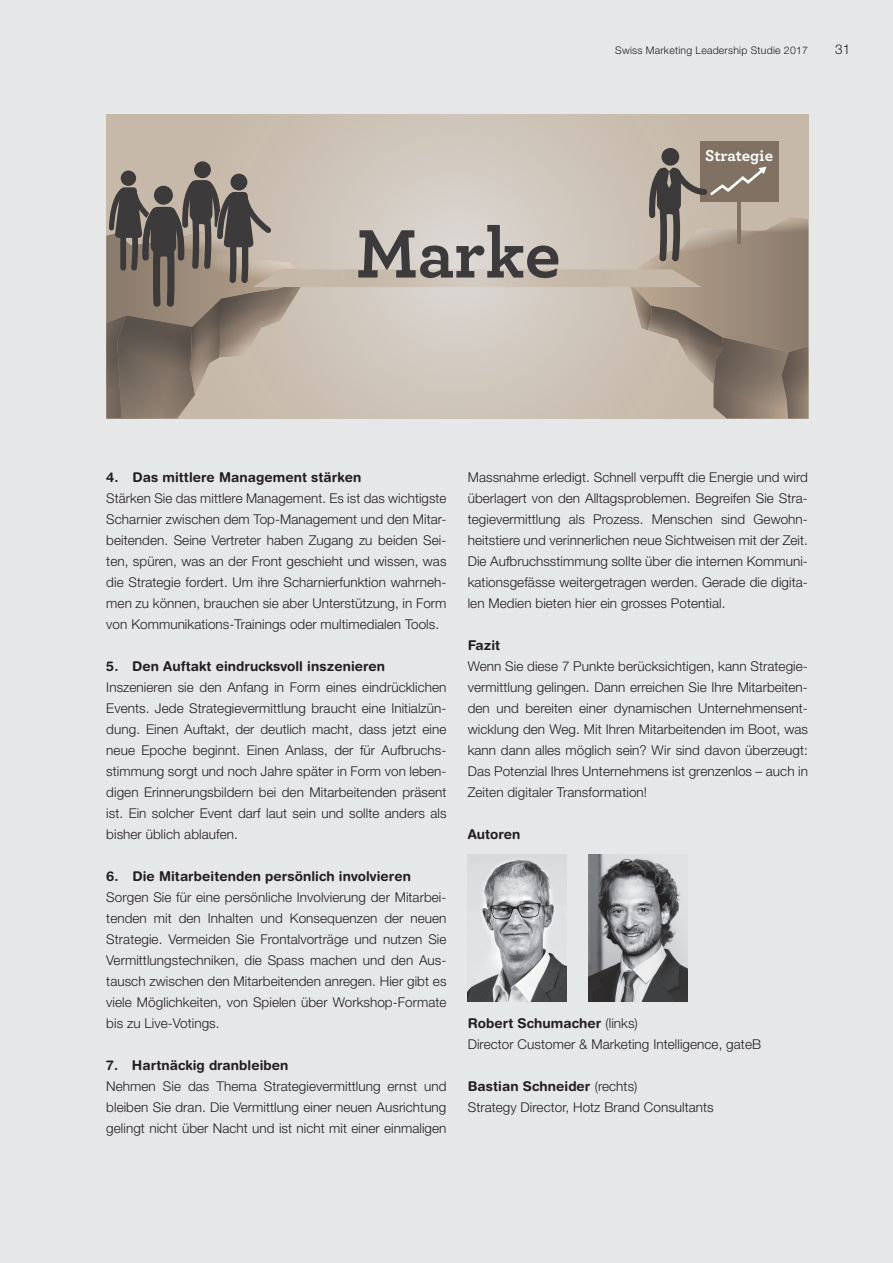
<style>
.page{position:relative;width:893px;height:1263px;background:#e6e7e9}
.page>*{position:absolute;margin:0;border:0;box-sizing:border-box;transform-origin:0 0}
.t1{font:700 71.85px "Archer";letter-spacing:-.005em;color:#3d3a3c}
.t2{font:700 16.65px "Archer";color:#fff}
.IS_Lauftext_9_14pt_K{font:300 13.5px/21px "Helvetica Neue LT Pro";letter-spacing:.005em;color:#231f20;text-align:justify}
.IS_Untertitel_9_14pt{font:700 13.5px "Helvetica Rounded LT Std";letter-spacing:.005em;color:#231f20}
.IS_Lauftext_9_14pt_K-2{font:700 13.5px "Helvetica Rounded LT Std";letter-spacing:.005em;color:#231f20}
.IS_Pagina_9_14pt_K{font:300 13.5px "Helvetica Neue LT Pro";color:#231f20}
.t3{font:300 10.5px "Helvetica Neue LT Pro";letter-spacing:.02em;color:#231f20}
.s1{font-family:"Helvetica Rounded LT Std";font-weight:700}
</style>
<div class="page">
<svg style="left:106px;top:115px;width:702px;height:49px;background:#c9beb1"></svg>
<svg style="left:194px;top:161px;width:17px;height:17px"></svg>
<div style="left:700px;top:142px;width:78px;height:60px;background:#817162"></div>
<div style="left:661px;top:148px;width:18px;height:18px;background:#3d3a3c;border-radius:50%"></div>
<svg style="left:106px;top:164px;width:702px;height:255px;background:#b2a79c"></svg>
<img style="left:588px;top:855px;width:99px;height:147px">
<img style="left:468px;top:855px;width:99px;height:147px">
<p class="t3" style="left:615px;top:43px;width:194px">Swiss Marketing Leadership Studie 2017</p>
<p class="IS_Pagina_9_14pt_K" style="left:835px;top:41px;width:17px">31</p>
<p class="t1" style="left:356px;top:197px;width:206px">Marke</p>
<p class="t2" style="left:705px;top:142px;width:69px">Strategie</p>
<p class="IS_Untertitel_9_14pt" style="left:106px;top:469px;width:257px">4. Das mittlere Management stärken</p>
<p class="IS_Lauftext_9_14pt_K" style="left:106px;top:487px;width:342px">Stärken Sie das mittlere Management. Es ist das wichtigste Scharnier zwischen dem Top-Management und den Mitar&shy;beitenden. Seine Vertreter haben Zugang zu beiden Sei&shy;ten, spüren, was an der Front geschieht und wissen, was die Strategie fordert. Um ihre Scharnierfunktion wahrneh&shy;men zu können, brauchen sie aber Unterstützung, in Form von Kommunikations-Trainings oder multimedialen Tools.</p>
<p class="IS_Untertitel_9_14pt" style="left:106px;top:658px;width:280px">5. Den Auftakt eindrucksvoll inszenieren</p>
<p class="IS_Lauftext_9_14pt_K" style="left:106px;top:676px;width:342px">Inszenieren sie den Anfang in Form eines eindrücklichen Events. Jede Strategievermittlung braucht eine Initialzün&shy;dung. Einen Auftakt, der deutlich macht, dass jetzt eine neue Epoche beginnt. Einen Anlass, der für Aufbruchs&shy;stimmung sorgt und noch Jahre später in Form von leben&shy;digen Erinnerungsbildern bei den Mitarbeitenden präsent ist. Ein solcher Event darf laut sein und sollte anders als bisher üblich ablaufen.</p>
<p class="IS_Untertitel_9_14pt" style="left:106px;top:868px;width:306px">6. Die Mitarbeitenden persönlich involvieren</p>
<p class="IS_Lauftext_9_14pt_K" style="left:106px;top:886px;width:342px">Sorgen Sie für eine persönliche Involvierung der Mitarbei&shy;tenden mit den Inhalten und Konsequenzen der neuen Strategie. Vermeiden Sie Frontalvorträge und nutzen Sie Vermittlungstechniken, die Spass machen und den Aus&shy;tausch zwischen den Mitarbeitenden anregen. Hier gibt es viele Möglichkeiten, von Spielen über Workshop-Formate bis zu Live-Votings.</p>
<p class="IS_Untertitel_9_14pt" style="left:106px;top:1057px;width:184px">7. Hartnäckig dranbleiben</p>
<p class="IS_Lauftext_9_14pt_K" style="left:106px;top:1075px;width:342px">Nehmen Sie das Thema Strategievermittlung ernst und bleiben Sie dran. Die Vermittlung einer neuen Ausrichtung gelingt nicht über Nacht und ist nicht mit einer einmaligen</p>
<p class="IS_Lauftext_9_14pt_K" style="left:468px;top:466px;width:342px">Massnahme erledigt. Schnell verpufft die Energie und wird überlagert von den Alltagsproblemen. Begreifen Sie Stra&shy;tegievermittlung als Prozess. Menschen sind Gewohn&shy;heitstiere und verinnerlichen neue Sichtweisen mit der Zeit.<br>Die Aufbruchsstimmung sollte über die internen Kommuni&shy;kationsgefässe weitergetragen werden. Gerade die digita&shy;len Medien bieten hier ein grosses Potential.</p>
<p class="IS_Untertitel_9_14pt" style="left:468px;top:637px;width:34px">Fazit</p>
<p class="IS_Lauftext_9_14pt_K" style="left:468px;top:655px;width:342px">Wenn Sie diese 7 Punkte berücksichtigen, kann Strategie&shy;vermittlung gelingen. Dann erreichen Sie Ihre Mitarbeiten&shy;den und bereiten einer dynamischen Unternehmensent&shy;wicklung den Weg. Mit Ihren Mitarbeitenden im Boot, was kann dann alles möglich sein? Wir sind davon überzeugt:<br>Das Potenzial Ihres Unternehmens ist grenzenlos – auch in Zeiten digitaler Transformation!</p>
<p class="IS_Lauftext_9_14pt_K-2" style="left:468px;top:826px;width:54px">Autoren</p>
<p class="IS_Lauftext_9_14pt_K" style="left:468px;top:1012px;width:295px"><span class="s1">Robert Schumacher</span> (links)<br>Director Customer &amp; Marketing Intelligence, gateB</p>
<p class="IS_Lauftext_9_14pt_K" style="left:468px;top:1075px;width:248px"><span class="s1">Bastian Schneider</span> (rechts)<br>Strategy Director, Hotz Brand Consultants</p>
</div>
